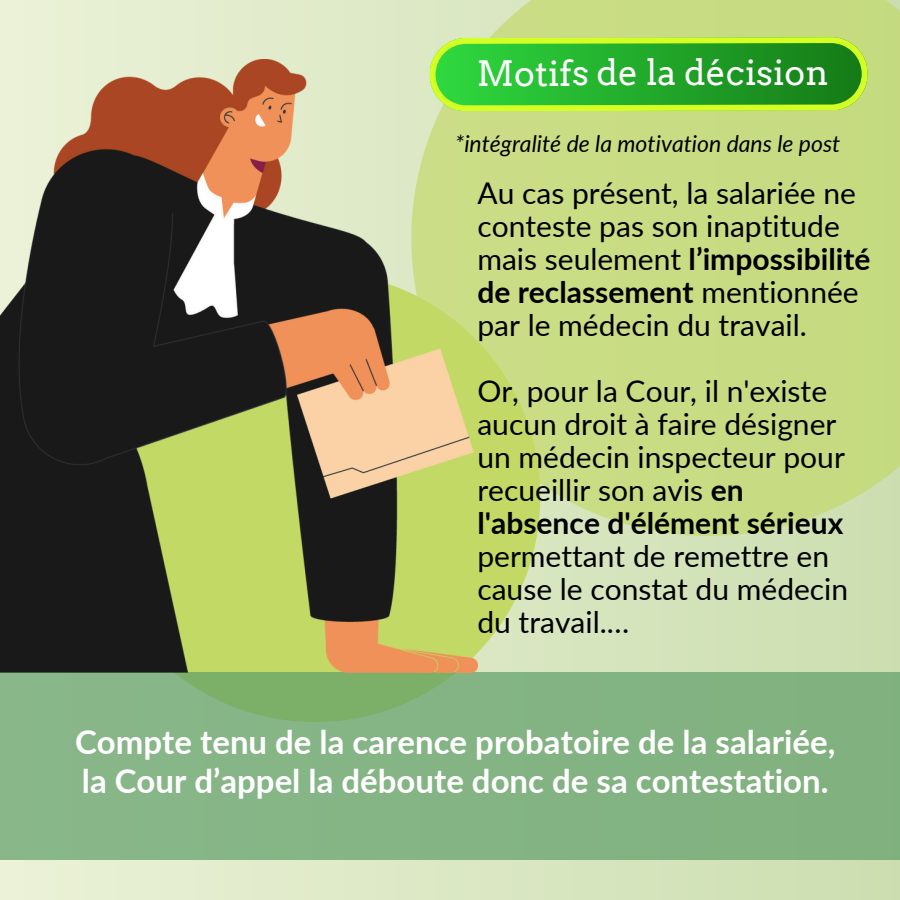
<style>
.page{position:relative;width:900px;height:900px;background:#fff}
.page>*{position:absolute;margin:0;border:0;box-sizing:border-box;transform-origin:0 0}
.t1{font:35px "Arvo";color:#fff}
.t2{font:700 33px/39px "Lato";color:#fff}
.t3{font:30px/33px "Lato";color:#000}
.t4{font:italic 23px "Lato";color:#000}
.s1{font-weight:700}
</style>
<div class="page">
<div style="left:0;top:0;width:900px;height:900px;background:linear-gradient(to right,#ebf2d8,#cbdeaf)"></div>
<div style="left:90px;top:272px;width:450px;height:450px;background:#c2d966;border-radius:50%"></div>
<svg style="left:411px;top:0;width:489px;height:536px;background:#c8dc84"></svg>
<svg style="left:429px;top:37px;width:439px;height:74px;background:#45b72c"></svg>
<div style="left:0;top:673px;width:900px;height:187px;background:#84b483"></div>
<img style="left:0;top:59px;width:477px;height:614px">
<p class="t1" style="left:477px;top:52px;width:354px">Motifs de la décision</p>
<h3 class="t4" style="left:455px;top:129px;width:387px">*intégralité de la motivation dans le post</h3>
<p class="t3" style="left:477px;top:176px;width:395px">Au cas présent, la salariée ne conteste pas son inaptitude mais seulement <span class="s1">l’impossibilité de reclassement</span> mentionnée par le médecin du travail.</p>
<h2 class="t3" style="left:477px;top:374px;width:372px">Or, pour la Cour, il n'existe aucun droit à faire désigner un médecin inspecteur pour recueillir son avis <span class="s1">en l'absence d'élément sérieux </span>permettant de remettre en cause le constat du médecin du travail.…</h2>
<p class="t2" style="left:75px;top:721px;width:762px">Compte tenu de la carence probatoire de la salariée, la Cour d’appel la déboute donc de sa contestation.</p>
</div>
